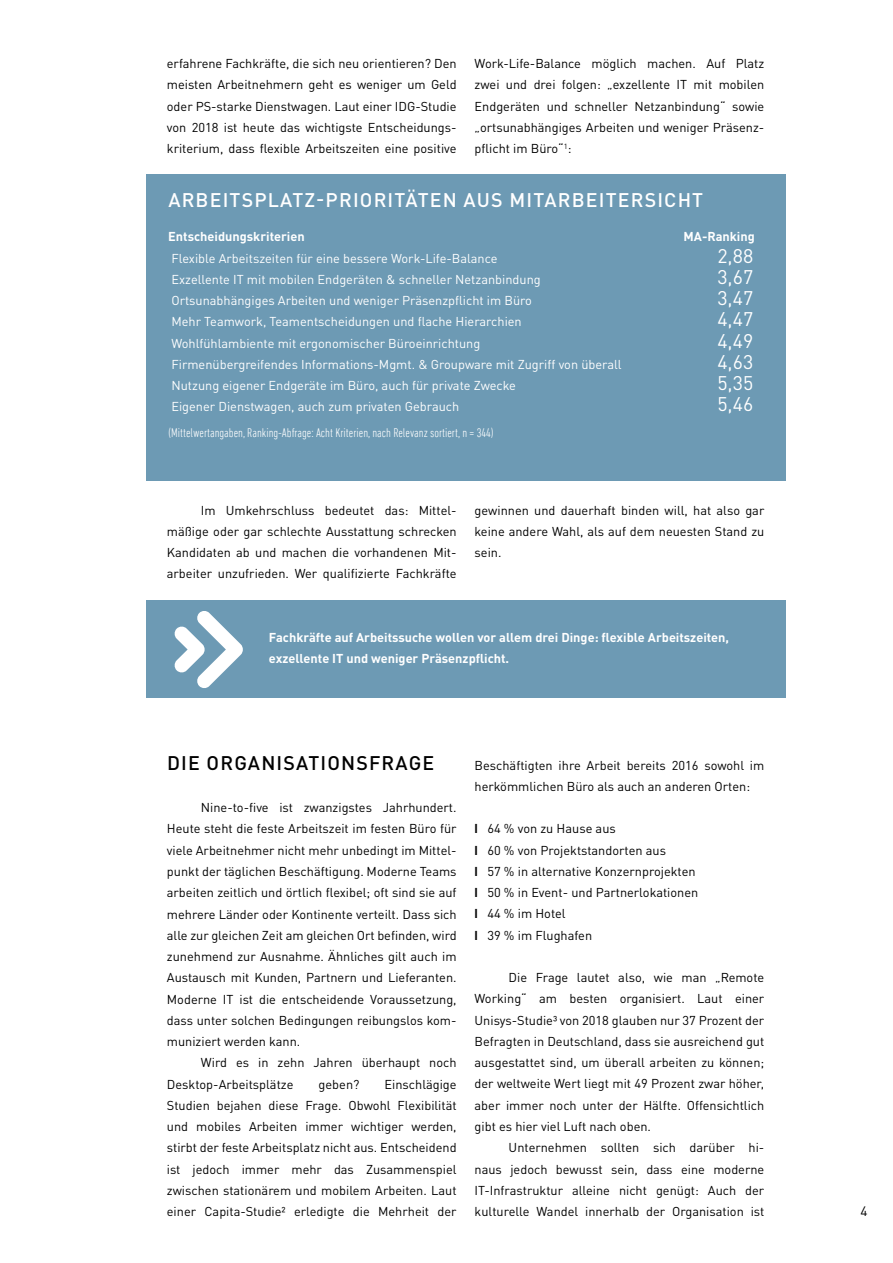
<style>
.page{position:relative;width:893px;height:1263px;background:#fff}
.page>*{position:absolute;margin:0;border:0;box-sizing:border-box;transform-origin:0 0}
.t1{font:500 19.5px "Bechtle DIN";letter-spacing:.06em;color:#fff}
.t2{font:19.5px "Bechtle DIN";color:#fff}
.t3{font:500 19.5px "Bechtle DIN";letter-spacing:.06em;color:#000}
.t4{font:13.5px "Bechtle DIN";color:#000}
.t5{font:12.75px/21.3px "Bechtle DIN";color:#000;text-align:justify}
.t6{font:12.75px "Bechtle DIN";color:#fff}
.t7{font:700 12.75px/21.3px "Bechtle DIN";color:#fff}
.t8{font:300 condensed 12.75px "DIN Next LTW04";color:#fff}
.s1{font-weight:700}
</style>
<div class="page">
<div style="left:146px;top:174px;width:640px;height:306px;background:#6d9ab4"></div>
<div style="left:146px;top:600px;width:640px;height:98px;background:#6d9ab4"></div>
<svg style="left:174px;top:611px;width:69px;height:77px"></svg>
<p class="t5" style="left:167px;top:52px;width:291px">erfahrene Fachkräfte, die sich neu orientieren? Den meisten Arbeitnehmern geht es weniger um Geld oder PS-starke Dienstwagen. Laut einer IDG-Studie von 2018 ist heute das wichtigste Entscheidungs&shy;kriterium, dass flexible Arbeitszeiten eine positive</p>
<p class="t5" style="left:475px;top:51px;width:291px">Work-Life-Balance möglich machen. Auf Platz zwei und drei folgen: „exzellente IT mit mobilen Endgeräten und schneller Netzanbindung“ sowie „ortsunabhängiges Arbeiten und weniger Präsenz&shy;pflicht im Büro“<sup>1</sup>:</p>
<h1 class="t1" style="left:168px;top:184px;width:536px">ARBEITSPLATZ-PRIORITÄTEN AUS MITARBEITERSICHT</h1>
<p class="t7" style="left:168px;top:225px;width:138px">Entscheidungskriterien</p>
<p class="t7" style="left:684px;top:225px;width:73px">MA-Ranking</p>
<p class="t6" style="left:171px;top:248px;width:328px">Flexible Arbeitszeiten für eine bessere Work-Life-Balance</p>
<h1 class="t2" style="left:717px;top:240px;width:37px">2,88</h1>
<p class="t6" style="left:171px;top:269px;width:371px">Exzellente IT mit mobilen Endgeräten &amp; schneller Netzanbindung</p>
<h1 class="t2" style="left:717px;top:261px;width:37px">3,67</h1>
<p class="t6" style="left:171px;top:290px;width:362px">Ortsunabhängiges Arbeiten und weniger Präsenzpflicht im Büro</p>
<h1 class="t2" style="left:717px;top:283px;width:37px">3,47</h1>
<p class="t6" style="left:171px;top:312px;width:352px">Mehr Teamwork, Teamentscheidungen und flache Hierarchien</p>
<h1 class="t2" style="left:717px;top:304px;width:37px">4,47</h1>
<p class="t6" style="left:171px;top:333px;width:310px">Wohlfühlambiente mit ergonomischer Büroeinrichtung</p>
<h1 class="t2" style="left:717px;top:325px;width:37px">4,49</h1>
<p class="t6" style="left:171px;top:354px;width:452px">Firmenübergreifendes Informations-Mgmt. &amp; Groupware mit Zugriff von überall</p>
<h1 class="t2" style="left:717px;top:346px;width:37px">4,63</h1>
<p class="t6" style="left:171px;top:375px;width:346px">Nutzung eigener Endgeräte im Büro, auch für private Zwecke</p>
<h1 class="t2" style="left:717px;top:368px;width:37px">5,35</h1>
<p class="t6" style="left:171px;top:397px;width:289px">Eigener Dienstwagen, auch zum privaten Gebrauch</p>
<h1 class="t2" style="left:717px;top:389px;width:37px">5,46</h1>
<p class="t8" style="left:168px;top:425px;width:327px">(Mittelwertangaben, Ranking-Abfrage: Acht Kriterien, nach Relevanz sortiert, n = 344)</p>
<p class="t5" style="left:167px;top:498px;width:291px;text-indent:34px">Im Umkehrschluss bedeutet das: Mittel&shy;mäßige oder gar schlechte Ausstattung schrecken Kandidaten ab und machen die vorhandenen Mit&shy;arbeiter unzufrieden. Wer qualifizierte Fachkräfte</p>
<p class="t5" style="left:475px;top:498px;width:291px">gewinnen und dauerhaft binden will, hat also gar keine andere Wahl, als auf dem neuesten Stand zu sein.</p>
<p class="t7" style="left:269px;top:625px;width:462px">Fachkräfte auf Arbeitssuche wollen vor allem drei Dinge: flexible Arbeitszeiten, exzellente IT und weniger Präsenzpflicht.</p>
<h1 class="t3" style="left:167px;top:747px;width:269px">DIE ORGANISATIONSFRAGE</h1>
<p class="t5" style="left:167px;top:796px;width:291px;text-indent:34px">Nine-to-five ist zwanzigstes Jahrhundert.<br>Heute steht die feste Arbeitszeit im festen Büro für viele Arbeitnehmer nicht mehr unbedingt im Mittel&shy;punkt der täglichen Beschäftigung. Moderne Teams arbeiten zeitlich und örtlich flexibel; oft sind sie auf mehrere Länder oder Kontinente verteilt. Dass sich alle zur gleichen Zeit am gleichen Ort befinden, wird zunehmend zur Ausnahme. Ähnliches gilt auch im Austausch mit Kunden, Partnern und Lieferanten.<br>Moderne IT ist die entscheidende Voraussetzung, dass unter solchen Bedingungen reibungslos kom&shy;muniziert werden kann.</p>
<p class="t5" style="left:167px;top:1051px;width:291px;text-indent:34px">Wird es in zehn Jahren überhaupt noch<br>Desktop-Arbeitsplätze</p>
<p class="t5" style="left:319px;top:1072px;width:42px">geben?</p>
<p class="t5" style="left:167px;top:1072px;width:291px;text-indent:218px">Einschlägige Studien bejahen diese Frage. Obwohl Flexibilität und mobiles Arbeiten immer wichtiger werden, stirbt der feste Arbeitsplatz nicht aus. Entscheidend ist jedoch immer mehr das Zusammenspiel zwischen stationärem und mobilem Arbeiten. Laut einer Capita-Studie2 erledigte die Mehrheit der</p>
<p class="t5" style="left:475px;top:753px;width:291px">Beschäftigten ihre Arbeit bereits 2016 sowohl im herkömmlichen Büro als auch an anderen Orten:</p>
<p class="t5" style="left:475px;top:817px;width:225px;text-align:left"><span class="s1">ӏ</span> 64 % von zu Hause aus<br><span class="s1">ӏ</span> 60 % von Projektstandorten aus<br><span class="s1">ӏ</span> 57 % in alternative Konzernprojekten <span class="s1">ӏ</span> 50 % in Event- und Partnerlokationen <span class="s1">ӏ</span> 44 % im Hotel<br><span class="s1">ӏ</span> 39 % im Flughafen</p>
<p class="t5" style="left:475px;top:966px;width:291px;text-indent:34px">Die Frage lautet also, wie man „Remote Working“ am besten organisiert. Laut einer Unisys-Studie3 von 2018 glauben nur 37 Prozent der Befragten in Deutschland, dass sie ausreichend gut ausgestattet sind, um überall arbeiten zu können; der weltweite Wert liegt mit 49 Prozent zwar höher, aber immer noch unter der Hälfte. Offensichtlich gibt es hier viel Luft nach oben.</p>
<p class="t5" style="left:475px;top:1136px;width:291px;text-indent:34px">Unternehmen sollten sich darüber hi&shy;naus jedoch bewusst sein, dass eine moderne IT-Infrastruktur alleine nicht genügt: Auch der kulturelle Wandel innerhalb der Organisation ist</p>
<p class="t4" style="left:860px;top:1201px;width:9px">4</p>
</div>
